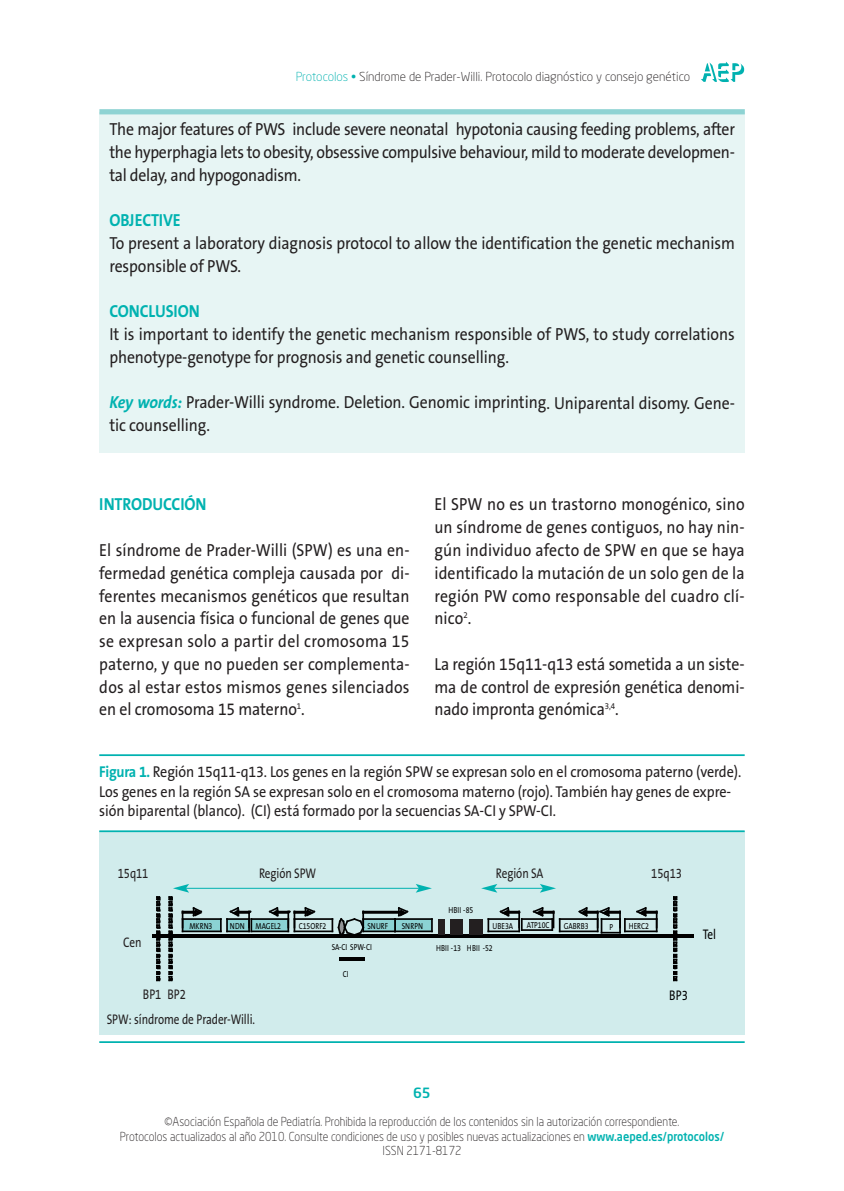
<style>
.page{position:relative;width:844px;height:1191px;background:#fff}
.page>*{position:absolute;margin:0;border:0;box-sizing:border-box;transform-origin:0 0}
.t1{font:17.5px/22.8px "The Sans B5 Plain";letter-spacing:-.005em;color:#231f20;text-align:justify;scale:.9 1}
.t2{font:700 17.5px "The Sans B7";letter-spacing:-.005em;color:#00b2b0;scale:.9 1}
.t3{font:15.75px/19.2px "The Sans B5 Plain";letter-spacing:-.005em;color:#231f20;scale:.9 1}
.t4{font:14px "The Sans B5 Plain";letter-spacing:-.005em;color:#231f20;scale:.8 1}
.t5{font:14px "The Sans B5 Plain";color:#000;scale:.8 1}
.t6{font:500 14px "Neo Sans Std";color:#00b2b0}
.t7{font:300 12.25px/14.7px "Neo Sans Std";color:#231f20;text-align:center;scale:.9 1}
.t8{font:300 12.25px "Neo Sans Std";color:#231f20}
.t9{font:8.75px "The Sans B5 Plain";color:#000;scale:.8 1}
.s1{color:#00b2b0}
.s2{font-family:"The Sans B7";font-weight:700;font-style:italic;color:#00b2b0}
.s3{font-family:"The Sans B7";font-weight:700;color:#00b2b0}
.s4{font-weight:500;color:#00b2b0}
</style>
<div class="page">
<div style="left:99px;top:112px;width:645px;height:341px;background:#e7f5f4"></div>
<div style="left:99px;top:109px;width:645px;height:5px;background:#8ed3d3"></div>
<div style="left:99px;top:824px;width:645px;height:211px;background:#d1ecec"></div>
<svg style="left:152px;top:933px;width:541px;height:4px;fill:#000"></svg>
<hr style="left:227px;top:930px;width:22px;height:2px;background:#000">
<div style="left:251px;top:919px;width:37px;height:12px;background:#8bd2d3"></div>
<hr style="left:251px;top:930px;width:37px;height:2px;background:#000">
<hr style="left:251px;top:918px;width:37px;height:2px;background:#000">
<div style="left:395px;top:919px;width:37px;height:12px;background:#8bd2d3"></div>
<hr style="left:395px;top:930px;width:37px;height:2px;background:#000">
<hr style="left:395px;top:918px;width:37px;height:2px;background:#000">
<hr style="left:294px;top:930px;width:38px;height:2px;background:#000">
<hr style="left:294px;top:918px;width:38px;height:2px;background:#000">
<div style="left:182px;top:919px;width:39px;height:12px;background:#8bd2d3"></div>
<hr style="left:182px;top:930px;width:39px;height:2px;background:#000">
<hr style="left:182px;top:918px;width:39px;height:2px;background:#000">
<hr style="left:624px;top:930px;width:32px;height:2px;background:#000">
<hr style="left:624px;top:918px;width:32px;height:2px;background:#000">
<hr style="left:559px;top:930px;width:38px;height:2px;background:#000">
<hr style="left:559px;top:918px;width:38px;height:2px;background:#000">
<hr style="left:521px;top:929px;width:31px;height:2px;background:#000">
<hr style="left:521px;top:918px;width:31px;height:2px;background:#000">
<svg style="left:487px;top:919px;width:2px;height:12px"></svg>
<hr style="left:488px;top:930px;width:31px;height:2px;background:#000">
<hr style="left:488px;top:918px;width:31px;height:2px;background:#000">
<div style="left:438px;top:919px;width:6px;height:16px;background:#231f20"></div>
<div style="left:450px;top:919px;width:12px;height:16px;background:#231f20"></div>
<div style="left:469px;top:919px;width:13px;height:16px;background:#231f20"></div>
<hr style="left:338px;top:957px;width:26px;height:4px;background:#000">
<svg style="left:331px;top:907px;width:78px;height:30px"></svg>
<svg style="left:577px;top:907px;width:48px;height:26px"></svg>
<svg style="left:531px;top:907px;width:29px;height:24px"></svg>
<svg style="left:498px;top:907px;width:24px;height:24px"></svg>
<svg style="left:220px;top:907px;width:33px;height:24px"></svg>
<svg style="left:267px;top:907px;width:49px;height:24px"></svg>
<svg style="left:634px;top:907px;width:23px;height:24px"></svg>
<svg style="left:156px;top:896px;width:4px;height:85px"></svg>
<svg style="left:672px;top:896px;width:5px;height:85px"></svg>
<div style="left:99px;top:765px;width:645px;height:66px;background:#fff"></div>
<hr style="left:99px;top:830px;width:645px;height:2px;background:#00b2b0">
<hr style="left:99px;top:1041px;width:645px;height:2px;background:#00b2b0">
<hr style="left:99px;top:754px;width:645px;height:2px;background:#00b2b0">
<hr style="left:186px;top:888px;width:232px;height:1px;background:#00b2b0">
<svg style="left:168px;top:884px;width:35px;height:97px"></svg>
<svg style="left:415px;top:884px;width:17px;height:8px"></svg>
<hr style="left:494px;top:888px;width:48px;height:1px;background:#00b2b0">
<svg style="left:481px;top:884px;width:16px;height:8px"></svg>
<svg style="left:539px;top:884px;width:17px;height:8px"></svg>
<svg style="left:701px;top:62px;width:43px;height:20px"></svg>
<p class="t8" style="left:295px;top:72px;width:396px"><span class="s1">Protocolos •</span> Síndrome de Prader-Willi. Protocolo diagnóstico y consejo genético</p>
<p class="t1" style="left:109px;top:119px;width:696px">The major features of PWS include severe neonatal hypotonia causing feeding problems, after the hyperphagia lets to obesity, obsessive compulsive behaviour, mild to moderate developmen&shy;tal delay, and hypogonadism.</p>
<p class="t2" style="left:109px;top:211px;width:81px">OBJECTIVE</p>
<p class="t1" style="left:109px;top:232px;width:696px">To present a laboratory diagnosis protocol to allow the identification the genetic mechanism responsible of PWS.</p>
<p class="t2" style="left:109px;top:302px;width:102px">CONCLUSION</p>
<p class="t1" style="left:109px;top:323px;width:696px">It is important to identify the genetic mechanism responsible of PWS, to study correlations phenotype-genotype for prognosis and genetic counselling.</p>
<p class="t1" style="left:109px;top:392px;width:696px"><span class="s2">Key words:</span> Prader-Willi syndrome. Deletion. Genomic imprinting. Uniparental disomy. Gene&shy;tic counselling.</p>
<p class="t2" style="left:99px;top:495px;width:121px">INTRODUCCIÓN</p>
<p class="t1" style="left:99px;top:539px;width:346px">El síndrome de Prader-Willi (SPW) es una en&shy;fermedad genética compleja causada por di&shy;ferentes mecanismos genéticos que resultan en la ausencia física o funcional de genes que se expresan solo a partir del cromosoma 15 paterno, y que no pueden ser complementa&shy;dos al estar estos mismos genes silenciados en el cromosoma 15 materno<sup>1</sup>.</p>
<p class="t1" style="left:434px;top:494px;width:346px">El SPW no es un trastorno monogénico, sino un síndrome de genes contiguos, no hay nin&shy;gún individuo afecto de SPW en que se haya identificado la mutación de un solo gen de la región PW como responsable del cuadro clí&shy;nico<sup>2</sup>.</p>
<p class="t1" style="left:434px;top:653px;width:346px">La región 15q11-q13 está sometida a un siste&shy;ma de control de expresión genética denomi&shy;nado impronta genómica<sup>3,4</sup>.</p>
<p class="t3" style="left:99px;top:763px;width:714px"><span class="s3">Figura 1.</span> Región 15q11-q13. Los genes en la región SPW se expresan solo en el cromosoma paterno (verde).<br>Los genes en la región SA se expresan solo en el cromosoma materno (rojo). También hay genes de expre&shy;sión biparental (blanco). (CI) está formado por la secuencias SA-CI y SPW-CI.</p>
<p class="t4" style="left:118px;top:865px;width:40px">15q11</p>
<p class="t4" style="left:259px;top:865px;width:73px">Región SPW</p>
<p class="t4" style="left:496px;top:865px;width:61px">Región SA</p>
<p class="t4" style="left:651px;top:865px;width:40px">15q13</p>
<p class="t4" style="left:123px;top:935px;width:25px">Cen</p>
<p class="t9" style="left:448px;top:905px;width:33px">HBII -85</p>
<p class="t9" style="left:467px;top:944px;width:34px">HBII -52</p>
<p class="t9" style="left:189px;top:922px;width:30px">MKRN3</p>
<p class="t9" style="left:230px;top:922px;width:65px">NDN MAGEL2</p>
<p class="t9" style="left:298px;top:922px;width:36px">C15ORF2</p>
<p class="t9" style="left:367px;top:922px;width:27px">SNURF</p>
<p class="t9" style="left:401px;top:922px;width:28px">SNRPN</p>
<p class="t9" style="left:492px;top:922px;width:27px">UBE3A</p>
<p class="t9" style="left:527px;top:920px;width:30px">ATP10C</p>
<p class="t9" style="left:563px;top:922px;width:33px">GABRB3</p>
<p class="t9" style="left:609px;top:923px;width:6px">P</p>
<p class="t9" style="left:628px;top:922px;width:27px">HERC2</p>
<p class="t9" style="left:332px;top:942px;width:52px">SA-CI SPW-CI</p>
<p class="t9" style="left:343px;top:969px;width:9px">CI</p>
<p class="t9" style="left:436px;top:944px;width:33px">HBII -13</p>
<p class="t4" style="left:143px;top:987px;width:55px">BP1 BP2</p>
<p class="t4" style="left:107px;top:1012px;width:187px">SPW: síndrome de Prader-Willi.</p>
<p class="t5" style="left:669px;top:988px;width:25px">BP3</p>
<p class="t5" style="left:702px;top:927px;width:18px">Tel</p>
<p class="t6" style="left:413px;top:1087px;width:19px">65</p>
<p class="t7" style="left:120px;top:1115px;width:672px">©Asociación Española de Pediatría. Prohibida la reproducción de los contenidos sin la autorización correspondiente.<br>Protocolos actualizados al año 2010. Consulte condiciones de uso y posibles nuevas actualizaciones en <span class="s4">www.aeped.es/protocolos/<br></span>ISSN 2171-8172</p>
</div>
